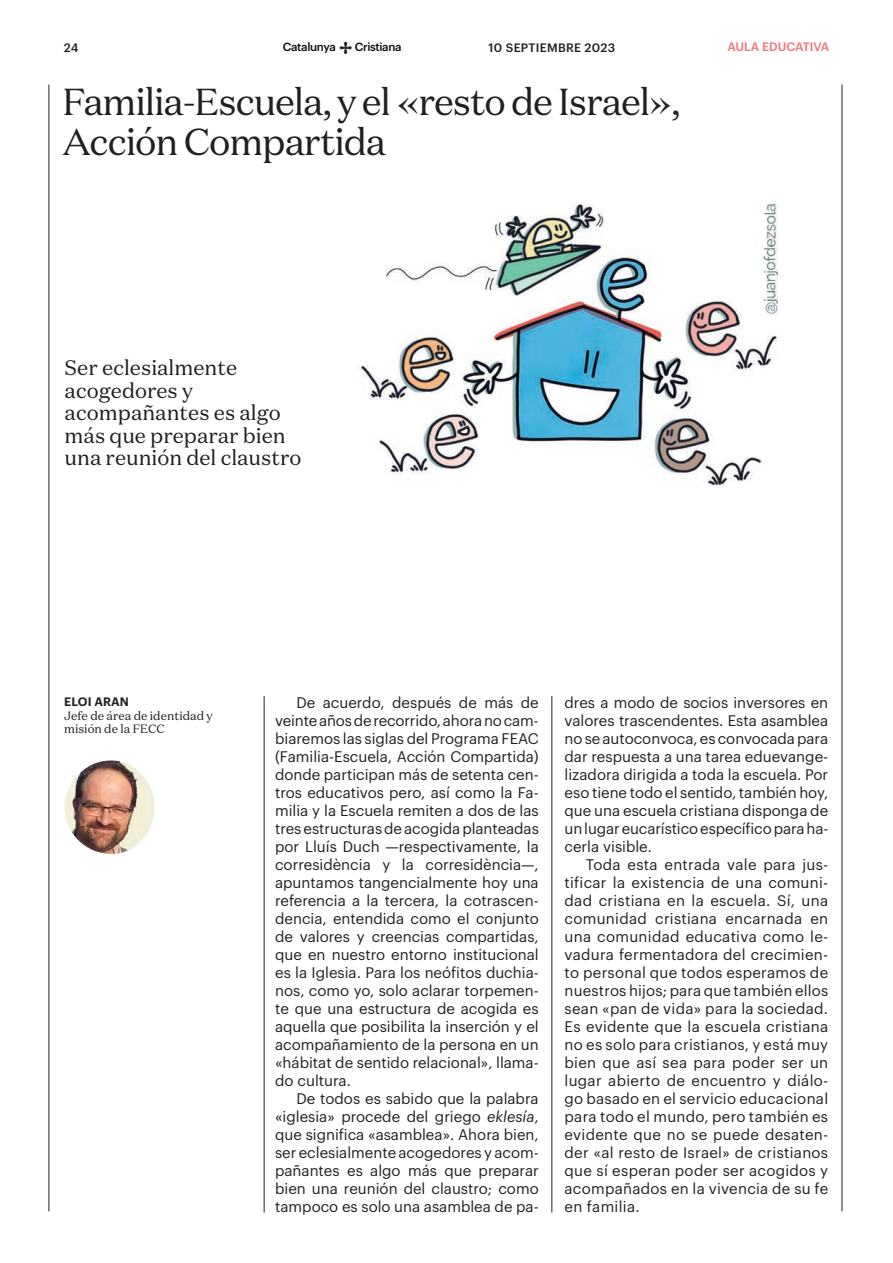
<style>
.page{position:relative;width:893px;height:1263px;background:#fff}
.page>*{position:absolute;margin:0;border:0;box-sizing:border-box;transform-origin:0 0}
.t1{font:37.5px/40.5px "Domaine Text";letter-spacing:-.03em;color:#231f20}
.t2{font:21px/22.5px "Domaine Text";color:#231f20}
.t3{font:15px/18px "Graphik";color:#231f20;text-align:justify}
.t4{font:12px/13.5px "Domaine Text";color:#231f20}
.t5{font:500 12px "Graphik";letter-spacing:.025em;color:#231f20}
.t6{font:500 12px "Graphik";letter-spacing:-.01em;color:#f27278}
.t7{font:600 12px "Graphik";letter-spacing:.005em;color:#231f20}
.t8{font:500 11.55px "Graphik";letter-spacing:-.03em;color:#07090c}
.s1{font-style:italic}
</style>
<div class="page">
<svg style="left:339px;top:42px;width:13px;height:12px"></svg>
<hr style="left:49px;top:85px;width:1px;height:1126px;background:#231f20">
<hr style="left:842px;top:85px;width:1px;height:1126px;background:#231f20">
<img style="left:359px;top:203px;width:419px;height:283px">
<hr style="left:264px;top:696px;width:1px;height:516px;background:#231f20">
<hr style="left:552px;top:696px;width:1px;height:516px;background:#231f20">
<img style="left:65px;top:760px;width:93px;height:94px;border-radius:47px">
<p class="t5" style="left:64px;top:38px;width:16px">24</p>
<p class="t8" style="left:283px;top:38px;width:54px">Catalunya</p>
<p class="t8" style="left:355px;top:38px;width:48px">Cristiana</p>
<p class="t5" style="left:489px;top:38px;width:128px">10 SEPTIEMBRE 2023</p>
<p class="t6" style="left:727px;top:38px;width:103px">AULA EDUCATIVA</p>
<h1 class="t1" style="left:62px;top:81px;width:620px">Familia-Escuela, y el «resto de Israel»,<br>Acción Compartida</h1>
<h2 class="t2" style="left:65px;top:356px;width:238px">Ser eclesialmente acogedores y acompañantes es algo más que preparar bien una reunión del claustro</h2>
<p class="t7" style="left:64px;top:692px;width:66px">ELOI ARAN</p>
<p class="t4" style="left:64px;top:708px;width:150px">Jefe de área de identidad y misión de la FECC</p>
<p class="t3" style="left:275px;top:693px;width:265px;text-indent:21px">De acuerdo, después de más de veinte años de recorrido, ahora no cam&shy;biaremos las siglas del Programa FEAC (Familia-Escuela, Acción Compartida) donde participan más de setenta cen&shy;tros educativos pero, así como la Fa&shy;milia y la Escuela remiten a dos de las tres estructuras de acogida planteadas por Lluís Duch —respectivamente, la corresidència y la corresidència—, apuntamos tangencialmente hoy una referencia a la tercera, la cotrascen&shy;dencia, entendida como el conjunto de valores y creencias compartidas, que en nuestro entorno institucional es la Iglesia. Para los neófitos duchia&shy;nos, como yo, solo aclarar torpemen&shy;te que una estructura de acogida es aquella que posibilita la inserción y el acompañamiento de la persona en un «hábitat de sentido relacional», llama&shy;do cultura.</p>
<p class="t3" style="left:275px;top:1089px;width:265px;text-indent:21px">De todos es sabido que la palabra «iglesia» procede del griego <span class="s1">eklesía</span>, que significa «asamblea». Ahora bien, ser eclesialmente acogedores y acom&shy;pañantes es algo más que preparar bien una reunión del claustro; como tampoco es solo una asamblea de pa-</p>
<p class="t3" style="left:565px;top:693px;width:265px">dres a modo de socios inversores en valores trascendentes. Esta asamblea no se autoconvoca, es convocada para dar respuesta a una tarea eduevange&shy;lizadora dirigida a toda la escuela. Por eso tiene todo el sentido, también hoy, que una escuela cristiana disponga de un lugar eucarístico específico para ha&shy;cerla visible.</p>
<p class="t3" style="left:565px;top:855px;width:265px;text-indent:21px">Toda esta entrada vale para jus&shy;tificar la existencia de una comuni&shy;dad cristiana en la escuela. Sí, una comunidad cristiana encarnada en una comunidad educativa como le&shy;vadura fermentadora del crecimien&shy;to personal que todos esperamos de nuestros hijos; para que también ellos sean «pan de vida» para la sociedad.<br>Es evidente que la escuela cristiana no es solo para cristianos, y está muy bien que así sea para poder ser un lugar abierto de encuentro y diálo&shy;go basado en el servicio educacional para todo el mundo, pero también es evidente que no se puede desaten&shy;der «al resto de Israel» de cristianos que sí esperan poder ser acogidos y acompañados en la vivencia de su fe en familia.</p>
</div>
